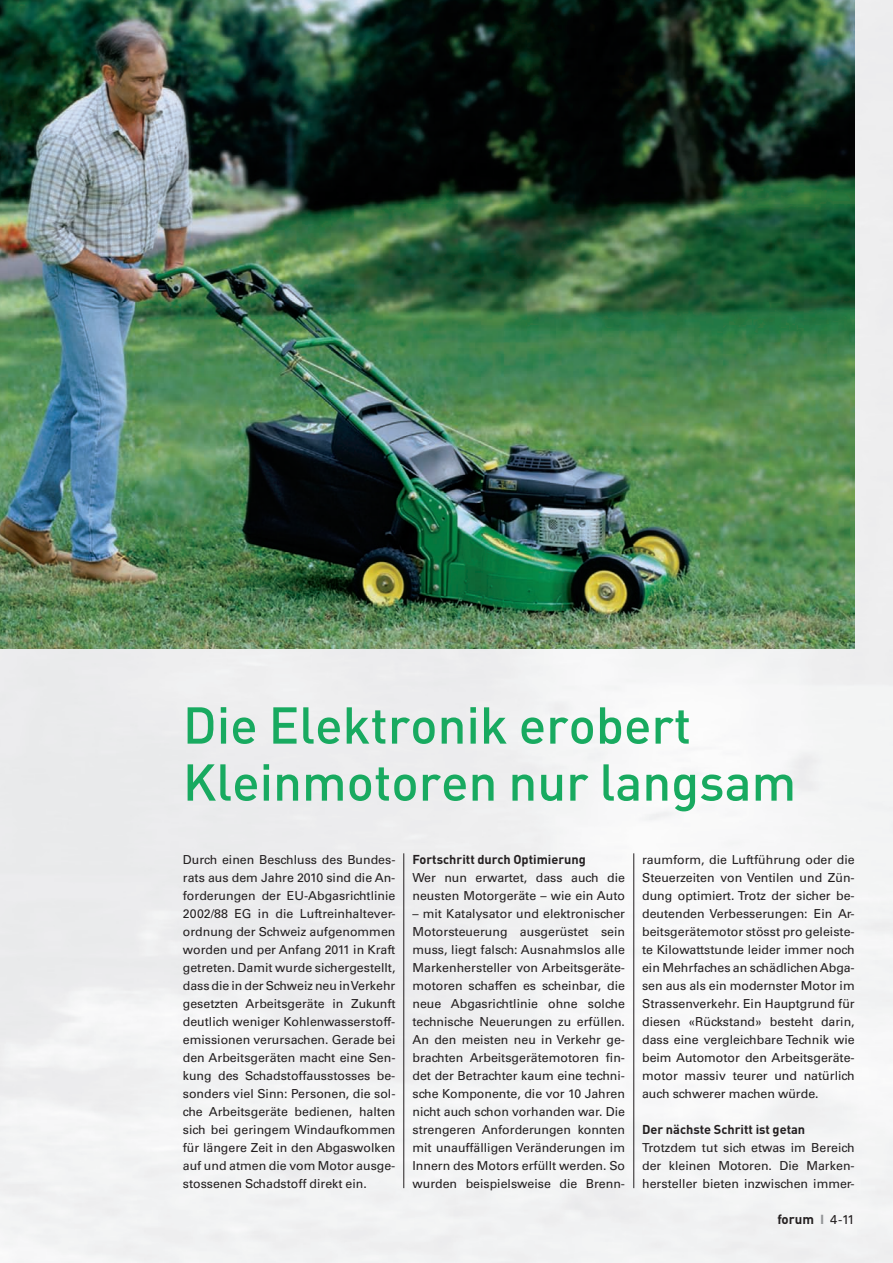
<style>
.page{position:relative;width:893px;height:1263px;background:#fff}
.page>*{position:absolute;margin:0;border:0;box-sizing:border-box;transform-origin:0 0}
.t1{font:500 51px/57px "DIN";color:#18aa60}
.t2{font:700 13.35px "DIN";color:#231f20}
.t3{font:700 12.75px "DIN";color:#231f20}
.t4{font:12.3px/18px "Univers";color:#231f20;text-align:justify}
.s1{font-family:"Univers";font-size:12.75px;color:#939598}
.s2{font-family:"Univers";font-weight:400;font-size:12.75px}
</style>
<div class="page">
<img style="left:0;top:0;width:855px;height:843px">
<hr style="left:633px;top:853px;width:1px;height:335px;background:#231f20">
<hr style="left:403px;top:853px;width:1px;height:335px;background:#231f20">
<img style="left:0;top:0;width:854px;height:648px">
<h1 class="t1" style="left:183px;top:695px;width:615px">Die Elektronik erobert<br>Kleinmotoren nur langsam</h1>
<p class="t4" style="left:183px;top:851px;width:214px">Durch einen Beschluss des Bundes&shy;rats aus dem Jahre 2010 sind die An&shy;forderungen der EU-Abgasrichtlinie 2002/88 EG in die Luftreinhaltever&shy;ordnung der Schweiz aufgenommen worden und per Anfang 2011 in Kraft getreten. Damit wurde sichergestellt, dass die in der Schweiz neu in Verkehr gesetzten Arbeitsgeräte in Zukunft deutlich weniger Kohlenwasserstoff&shy;emissionen verursachen. Gerade bei den Arbeitsgeräten macht eine Sen&shy;kung des Schadstoffausstosses be&shy;sonders viel Sinn: Personen, die sol&shy;che Arbeitsgeräte bedienen, halten sich bei geringem Windaufkommen für längere Zeit in den Abgaswolken auf und atmen die vom Motor ausge&shy;stossenen Schadstoff direkt ein.</p>
<p class="t3" style="left:412px;top:851px;width:175px">Fortschritt durch Optimierung</p>
<p class="t4" style="left:412px;top:869px;width:214px">Wer nun erwartet, dass auch die neusten Motorgeräte – wie ein Auto</p>
<p class="t4" style="left:412px;top:905px;width:214px">– mit Katalysator und elektronischer Motorsteuerung ausgerüstet sein muss, liegt falsch: Ausnahmslos alle Markenhersteller von Arbeitsgeräte&shy;motoren schaffen es scheinbar, die neue Abgasrichtlinie ohne solche technische Neuerungen zu erfüllen.<br>An den meisten neu in Verkehr ge&shy;brachten Arbeitsgerätemotoren fin&shy;det der Betrachter kaum eine techni&shy;sche Komponente, die vor 10 Jahren nicht auch schon vorhanden war. Die strengeren Anforderungen konnten mit unauffälligen Veränderungen im Innern des Motors erfüllt werden. So wurden beispielsweise die Brenn-</p>
<p class="t4" style="left:642px;top:851px;width:214px">raumform, die Luftführung oder die Steuerzeiten von Ventilen und Zün&shy;dung optimiert. Trotz der sicher be&shy;deutenden Verbesserungen: Ein Ar&shy;beitsgerätemotor stösst pro geleiste&shy;te Kilowattstunde leider immer noch ein Mehrfaches an schädlichen Abga&shy;sen aus als ein modernster Motor im Strassenverkehr. Ein Hauptgrund für diesen «Rückstand» besteht darin, dass eine vergleichbare Technik wie beim Automotor den Arbeitsgeräte&shy;motor massiv teurer und natürlich auch schwerer machen würde.</p>
<p class="t3" style="left:642px;top:1121px;width:165px">Der nächste Schritt ist getan</p>
<p class="t4" style="left:642px;top:1139px;width:214px">Trotzdem tut sich etwas im Bereich der kleinen Motoren. Die Marken&shy;hersteller bieten inzwischen immer-</p>
<p class="t2" style="left:777px;top:1210px;width:79px">forum <span class="s1">I</span> <span class="s2">4-11</span></p>
</div>
